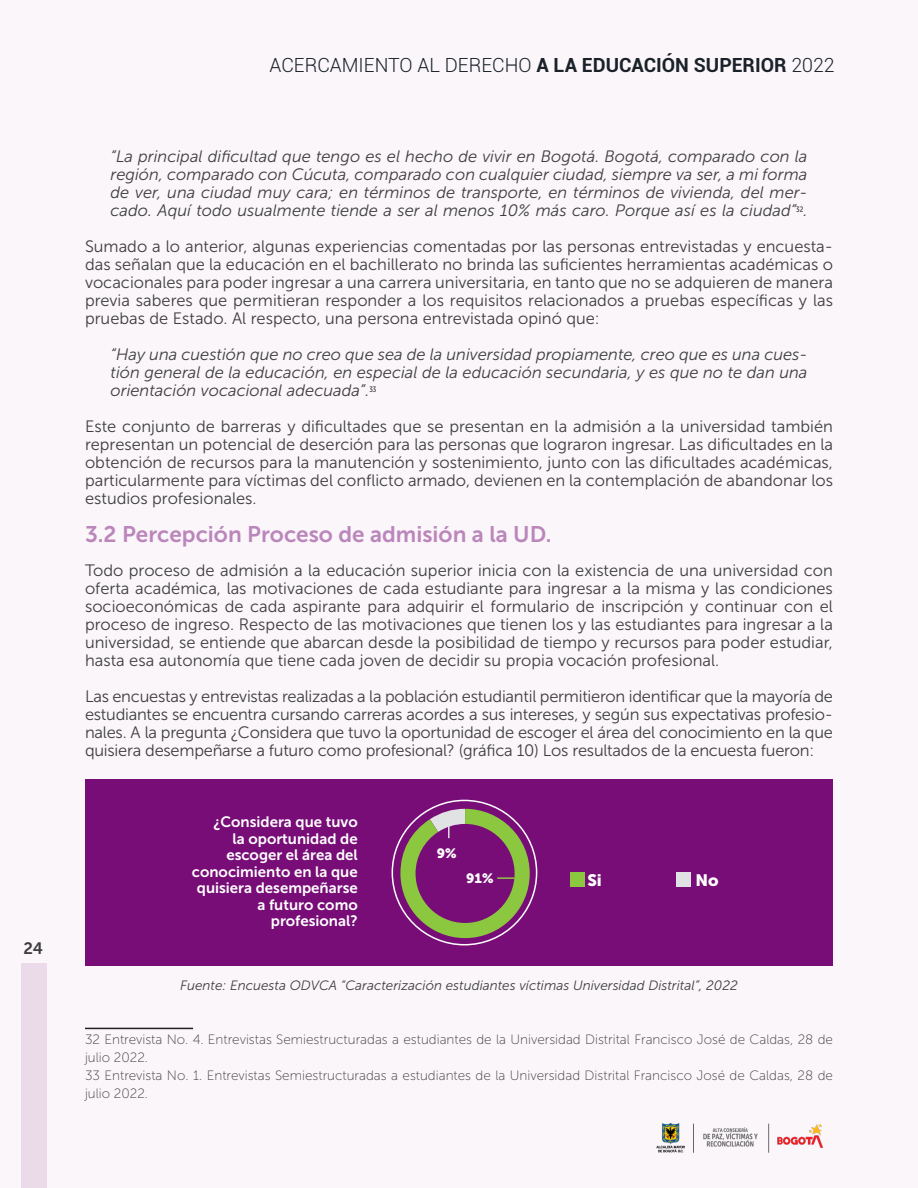
<style>
.page{position:relative;width:918px;height:1188px;background:#f8f3f8}
.page>*{position:absolute;margin:0;border:0;box-sizing:border-box;transform-origin:0 0}
.Titulo_2{font:22.5px "Museo Sans 700";color:#bb86bb}
.t1{font:300 19.5px "Roboto";color:#1a2129}
.Texto_corrido{font:16.5px/18px "Museo Sans 300";color:#3e3e3f;text-align:justify}
.Texto_corrido-2{font:italic 16.5px/18px "Museo Sans 300";color:#3e3e3f;text-align:justify}
.TEXTO_CORRIDO{font:16.5px "Museo Sans 900";color:#fff}
.t2{font:16.5px "Museo Sans 700";color:#3e3e3f}
.TEXTO_CORRIDO-2{font:15px/16.5px "Museo Sans 700";color:#fff;text-align:right}
.Pie_de_fotos{font:13.5px/18px "Museo Sans 100";color:#3e3e3f}
.Texto_corrido-3{font:italic 13.5px "Museo Sans 300";color:#3e3e3f}
.TEXTO_CORRIDO-3{font:13.5px "Museo Sans 900";color:#fff}
.s1{font-weight:700}
</style>
<div class="page">
<img style="left:656px;top:1123px;width:167px;height:30px">
<div style="left:21px;top:963px;width:25px;height:225px;background:#eadaea"></div>
<hr style="left:85px;top:1028px;width:108px;height:1px;background:#231f20">
<div style="left:85px;top:779px;width:748px;height:186px;background:#780d78"></div>
<div style="left:570px;top:872px;width:15px;height:15px;background:#8cc740"></div>
<div style="left:677px;top:872px;width:14px;height:15px;background:#e1e2e4"></div>
<svg style="left:400px;top:809px;width:130px;height:129px"></svg>
<p class="t2" style="left:24px;top:939px;width:21px">24</p>
<p class="t1" style="left:270px;top:52px;width:567px">ACERCAMIENTO AL DERECHO <span class="s1">A LA EDUCACIÓN SUPERIOR</span> 2022</p>
<p class="Texto_corrido-2" style="left:111px;top:147px;width:698px">“La principal dificultad que tengo es el hecho de vivir en Bogotá. Bogotá, comparado con la región, comparado con Cúcuta, comparado con cualquier ciudad, siempre va ser, a mi forma de ver, una ciudad muy cara; en términos de transporte, en términos de vivienda, del mer&shy;cado. Aquí todo usualmente tiende a ser al menos 10% más caro. Porque así es la ciudad”<sup>32</sup>.</p>
<p class="Texto_corrido" style="left:85px;top:237px;width:749px">Sumado a lo anterior, algunas experiencias comentadas por las personas entrevistadas y encuesta&shy;das señalan que la educación en el bachillerato no brinda las suficientes herramientas académicas o vocacionales para poder ingresar a una carrera universitaria, en tanto que no se adquieren de manera previa saberes que permitieran responder a los requisitos relacionados a pruebas específicas y las pruebas de Estado. Al respecto, una persona entrevistada opinó que:</p>
<p class="Texto_corrido-2" style="left:111px;top:345px;width:698px">“Hay una cuestión que no creo que sea de la universidad propiamente, creo que es una cues&shy;tión general de la educación, en especial de la educación secundaria, y es que no te dan una orientación vocacional adecuada”.<sup>33</sup></p>
<p class="Texto_corrido" style="left:85px;top:417px;width:749px">Este conjunto de barreras y dificultades que se presentan en la admisión a la universidad también representan un potencial de deserción para las personas que lograron ingresar. Las dificultades en la obtención de recursos para la manutención y sostenimiento, junto con las dificultades académicas, particularmente para víctimas del conflicto armado, devienen en la contemplación de abandonar los estudios profesionales.</p>
<p class="Titulo_2" style="left:85px;top:521px;width:468px">3.2 Percepción Proceso de admisión a la UD.</p>
<p class="Texto_corrido" style="left:85px;top:561px;width:749px">Todo proceso de admisión a la educación superior inicia con la existencia de una universidad con oferta académica, las motivaciones de cada estudiante para ingresar a la misma y las condiciones socioeconómicas de cada aspirante para adquirir el formulario de inscripción y continuar con el proceso de ingreso. Respecto de las motivaciones que tienen los y las estudiantes para ingresar a la universidad, se entiende que abarcan desde la posibilidad de tiempo y recursos para poder estudiar, hasta esa autonomía que tiene cada joven de decidir su propia vocación profesional.</p>
<p class="Texto_corrido" style="left:85px;top:687px;width:749px">Las encuestas y entrevistas realizadas a la población estudiantil permitieron identificar que la mayoría de estudiantes se encuentra cursando carreras acordes a sus intereses, y segú n sus expectativas profesio&shy;nales. A la pregunta ¿Considera que tuvo la oportunidad de escoger el área del conocimiento en la que quisiera desempeñarse a futuro como profesional? (gráfica 10) Los resultados de la encuesta fueron:</p>
<p class="TEXTO_CORRIDO-2" style="left:192px;top:814px;width:167px">¿Considera que tuvo<br>la oportunidad de escoger el área del conocimiento en la que quisiera desempeñarse a futuro como profesional?</p>
<p class="TEXTO_CORRIDO-3" style="left:437px;top:846px;width:21px">9%</p>
<p class="TEXTO_CORRIDO-3" style="left:466px;top:870px;width:29px">91%</p>
<p class="TEXTO_CORRIDO" style="left:587px;top:871px;width:16px">Si</p>
<p class="TEXTO_CORRIDO" style="left:695px;top:871px;width:25px">No</p>
<p class="Texto_corrido-3" style="left:180px;top:978px;width:559px">Fuente: Encuesta ODVCA “Caracterización estudiantes víctimas Universidad Distrital”, 2022</p>
<p class="Pie_de_fotos" style="left:85px;top:1031px;width:749px">32 Entrevista No. 4. Entrevistas Semiestructuradas a estudiantes de la Universidad Distrital Francisco José de Caldas, 28 de julio 2022.</p>
<p class="Pie_de_fotos" style="left:85px;top:1067px;width:749px">33 Entrevista No. 1. Entrevistas Semiestructuradas a estudiantes de la Universidad Distrital Francisco José de Caldas, 28 de julio 2022.</p>
</div>
